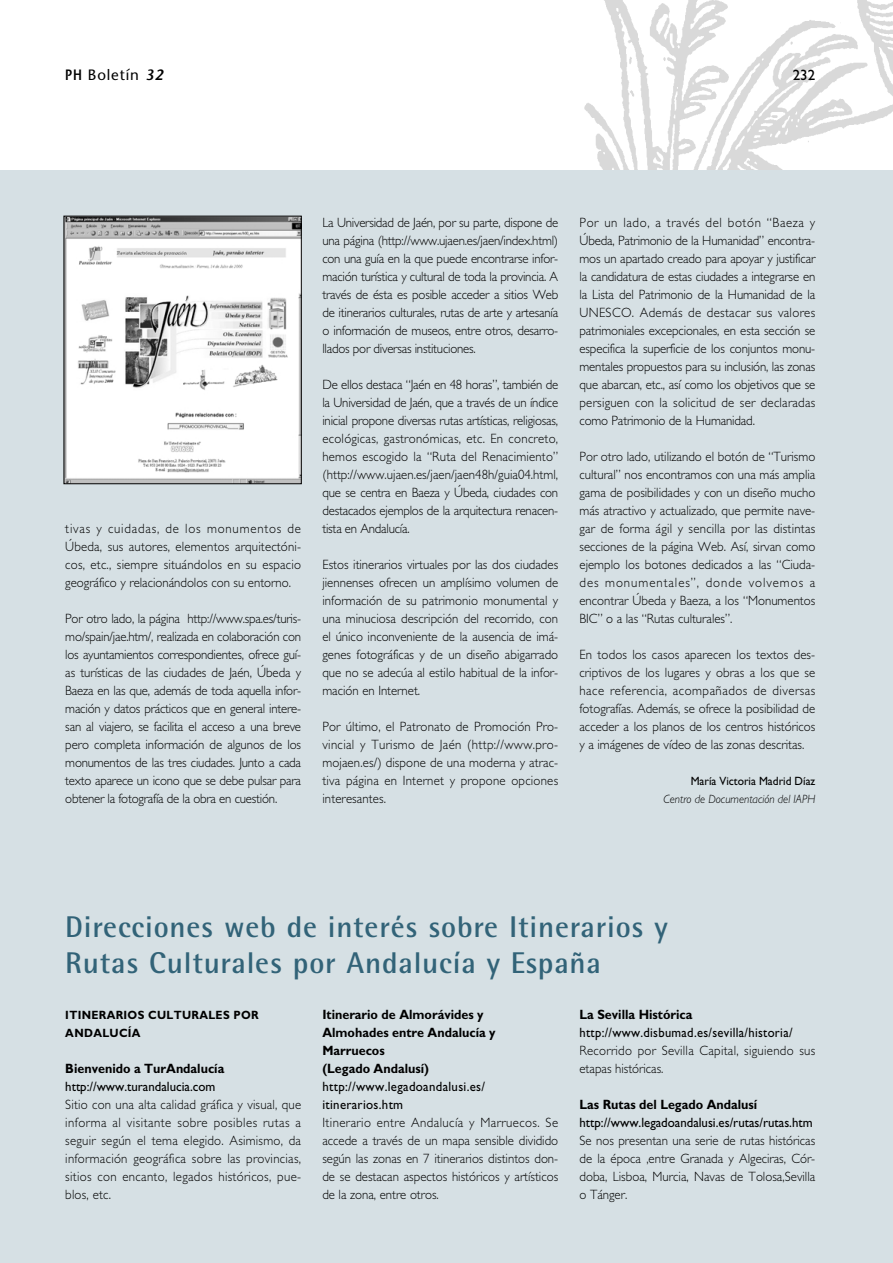
<style>
.page{position:relative;width:893px;height:1263px;background:#fff}
.page>*{position:absolute;margin:0;border:0;box-sizing:border-box;transform-origin:0 0}
.t1{font:700 30px/36px "Rotis Semi Sans";letter-spacing:.025em;color:#326378}
.t2{font:15px "Stone Sans";letter-spacing:.055em;color:#000}
.t3{font:15px "Gill Sans";color:#000}
.t4{font:300 13.5px/18px "Gill Sans";color:#000;text-align:justify;scale:.95 1}
.t5{font:700 13.5px/18px "Gill Sans";color:#000;scale:.93 1}
.t6{font:13.5px "Gill Sans";color:#000;scale:.95 1}
.t7{font:300 13.5px/18px "Gill Sans";letter-spacing:.025em;color:#000;scale:.95 1}
.t8{font:13.5px/18px "Gill Sans";letter-spacing:.025em;color:#000;scale:.95 1}
.t9{font:13.5px "Gill Sans";letter-spacing:.025em;color:#000;scale:.93 1}
.t10{font:700 12px/18px "Gill Sans";letter-spacing:.025em;color:#000;scale:.93 1}
.t11{font:italic 300 12px "Gill Sans";color:#000;scale:.95 1}
.t12{font:12px "Gill Sans";color:#000;scale:.95 1}
.s1{font-weight:600}
.s2{font-weight:600;font-style:italic}
</style>
<div class="page">
<img style="left:584px;top:0;width:308px;height:170px">
<div style="left:0;top:170px;width:892px;height:1093px;background:#d6e0e4"></div>
<img style="left:66px;top:218px;width:233px;height:264px">
<div style="left:64px;top:216px;width:237px;height:268px;border:1px solid #000"></div>
<p class="t2" style="left:65px;top:69px;width:100px"><span class="s1">PH</span> Boletín <span class="s2">32</span></p>
<p class="t3" style="left:792px;top:69px;width:24px">232</p>
<p class="t4" style="left:65px;top:521px;width:250px">tivas y cuidadas, de los monumentos de Úbeda, sus autores, elementos arquitectóni&shy;cos, etc., siempre situándolos en su espacio geográfico y relacionándolos con su entorno.</p>
<p class="t4" style="left:65px;top:611px;width:250px">Por otro lado, la página http://www.spa.es/turis&shy;mo/spain/jae.htm/, realizada en colaboración con los ayuntamientos correspondientes, ofrece guí&shy;as turísticas de las ciudades de Jaén, Úbeda y Baeza en las que, además de toda aquella infor&shy;mación y datos prácticos que en general intere&shy;san al viajero, se facilita el acceso a una breve pero completa información de algunos de los monumentos de las tres ciudades. Junto a cada texto aparece un icono que se debe pulsar para obtener la fotografía de la obra en cuestión.</p>
<p class="t4" style="left:322px;top:215px;width:250px">La Universidad de Jaén, por su parte, dispone de una página (http://www.ujaen.es/jaen/index.html) con una guía en la que puede encontrarse infor&shy;mación turística y cultural de toda la provincia. A través de ésta es posible acceder a sitios Web de itinerarios culturales, rutas de arte y artesanía o información de museos, entre otros, desarro&shy;llados por diversas instituciones.</p>
<p class="t4" style="left:322px;top:377px;width:250px">De ellos destaca “Jaén en 48 horas”, también de la Universidad de Jaén, que a través de un índice inicial propone diversas rutas artísticas, religiosas, ecológicas, gastronómicas, etc. En concreto, hemos escogido la “Ruta del Renacimiento” (http://www.ujaen.es/jaen/jaen48h/guia04.html, que se centra en Baeza y Úbeda, ciudades con destacados ejemplos de la arquitectura renacen&shy;tista en Andalucía.</p>
<p class="t4" style="left:322px;top:557px;width:250px">Estos itinerarios virtuales por las dos ciudades jiennenses ofrecen un amplísimo volumen de información de su patrimonio monumental y una minuciosa descripción del recorrido, con el único inconveniente de la ausencia de imá&shy;genes fotográficas y de un diseño abigarrado que no se adecúa al estilo habitual de la infor&shy;mación en Internet.</p>
<p class="t4" style="left:322px;top:719px;width:250px">Por último, el Patronato de Promoción Pro&shy;vincial y Turismo de Jaén (http://www.pro&shy;mojaen.es/) dispone de una moderna y atrac&shy;tiva página en Internet y propone opciones interesantes.</p>
<p class="t4" style="left:579px;top:215px;width:250px">Por un lado, a través del botón “Baeza y Úbeda, Patrimonio de la Humanidad” encontra&shy;mos un apartado creado para apoyar y justificar la candidatura de estas ciudades a integrarse en la Lista del Patrimonio de la Humanidad de la UNESCO. Además de destacar sus valores patrimoniales excepcionales, en esta sección se especifica la superficie de los conjuntos monu&shy;mentales propuestos para su inclusión, las zonas que abarcan, etc., así como los objetivos que se persiguen con la solicitud de ser declaradas como Patrimonio de la Humanidad.</p>
<p class="t4" style="left:579px;top:449px;width:250px">Por otro lado, utilizando el botón de “Turismo cultural” nos encontramos con una más amplia gama de posibilidades y con un diseño mucho más atractivo y actualizado, que permite nave&shy;gar de forma ágil y sencilla por las distintas secciones de la página Web. Así, sirvan como ejemplo los botones dedicados a las “Ciuda&shy;des monumentales”, donde volvemos a encontrar Úbeda y Baeza, a los “Monumentos BIC” o a las “Rutas culturales”.</p>
<p class="t4" style="left:579px;top:647px;width:250px">En todos los casos aparecen los textos des&shy;criptivos de los lugares y obras a los que se hace referencia, acompañados de diversas fotografías. Además, se ofrece la posibilidad de acceder a los planos de los centros históricos y a imágenes de vídeo de las zonas descritas.</p>
<p class="t12" style="left:690px;top:777px;width:133px">María Victoria Madrid Díaz</p>
<p class="t11" style="left:663px;top:795px;width:161px">Centro de Documentación del IAPH</p>
<h1 class="t1" style="left:65px;top:912px;width:604px">Direcciones web de interés sobre Itinerarios y<br>Rutas Culturales por Andalucía y España</h1>
<p class="t10" style="left:65px;top:1008px;width:209px">ITINERARIOS CULTURALES POR<br>ANDALUCÍA</p>
<p class="t5" style="left:65px;top:1061px;width:172px">Bienvenido a TurAndalucía</p>
<p class="t6" style="left:65px;top:1082px;width:159px">http://www.turandalucia.com</p>
<p class="t4" style="left:65px;top:1097px;width:250px">Sitio con una alta calidad gráfica y visual, que informa al visitante sobre posibles rutas a seguir según el tema elegido. Asimismo, da información geográfica sobre las provincias, sitios con encanto, legados históricos, pue&shy;blos, etc.</p>
<p class="t5" style="left:322px;top:1007px;width:188px">Itinerario de Almorávides y<br>Almohades entre Andalucía y<br>Marruecos<br>(Legado Andalusí)</p>
<p class="t8" style="left:322px;top:1079px;width:173px">http://www.legadoandalusi.es/ itinerarios.htm</p>
<p class="t4" style="left:322px;top:1115px;width:250px">Itinerario entre Andalucía y Marruecos. Se accede a través de un mapa sensible dividido según las zonas en 7 itinerarios distintos don&shy;de se destacan aspectos históricos y artísticos de la zona, entre otros.</p>
<p class="t5" style="left:579px;top:1007px;width:123px">La Sevilla Histórica</p>
<p class="t9" style="left:579px;top:1028px;width:230px">http://www.disbumad.es/sevilla/historia/</p>
<p class="t7" style="left:579px;top:1043px;width:250px">Recorrido por Sevilla Capital, siguiendo sus etapas históricas.</p>
<p class="t5" style="left:579px;top:1097px;width:193px">Las Rutas del Legado Andalusí</p>
<p class="t6" style="left:579px;top:1118px;width:247px">http://www.legadoandalusi.es/rutas/rutas.htm</p>
<p class="t4" style="left:579px;top:1133px;width:250px">Se nos presentan una serie de rutas históricas de la época ,entre Granada y Algeciras, Cór&shy;doba, Lisboa, Murcia, Navas de Tolosa,Sevilla o Tánger.</p>
</div>
